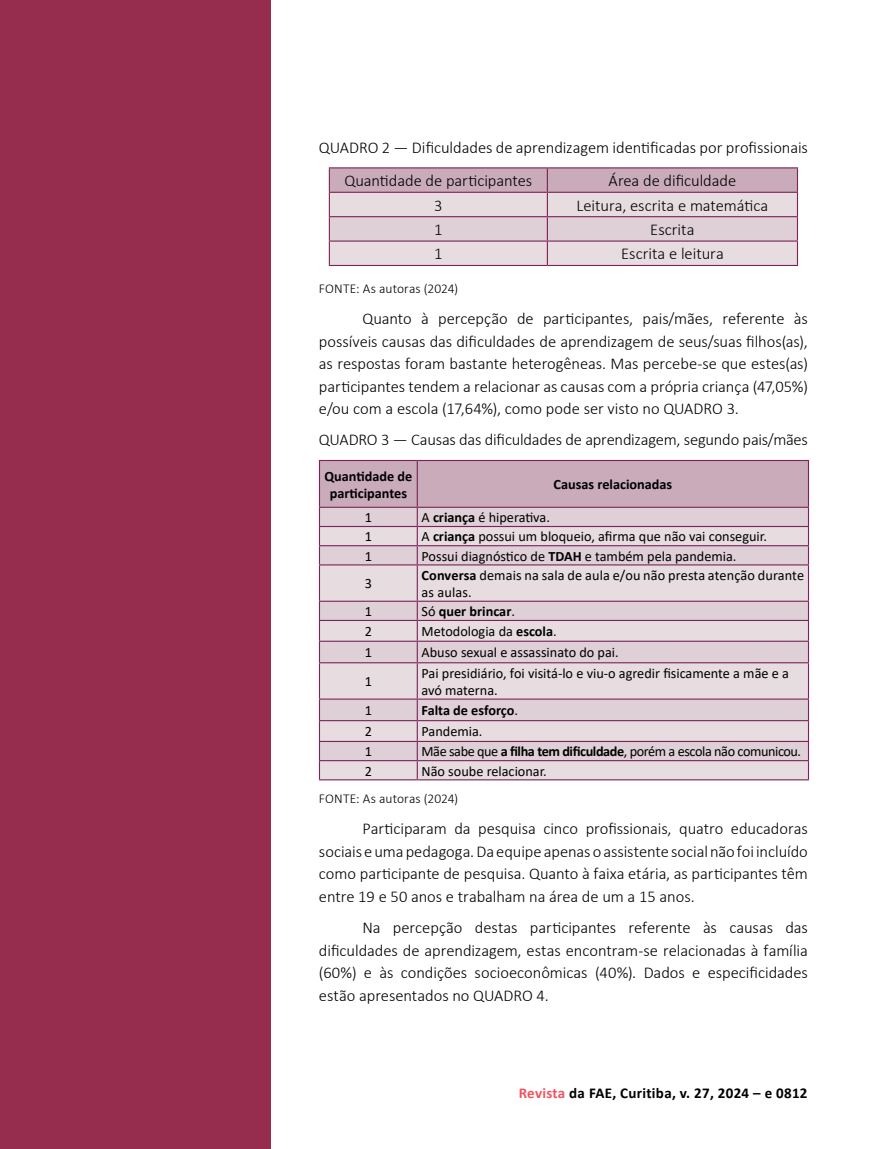
<style>
.page{position:relative;width:893px;height:1149px;background:#fff}
.page>*{position:absolute;margin:0;border:0;box-sizing:border-box;transform-origin:0 0}
.t1{font:300 16.5px/22.5px "Calibri";letter-spacing:-.005em;color:#000;text-align:justify}
.t2{font:700 15px "Calibri";letter-spacing:.02em;color:#000}
.t3{font:14.25px/17.1px "Calibri";color:#000}
.t4{font:700 14.25px/17.1px "Calibri";color:#000;text-align:center}
.t5{font:14.25px "Calibri";letter-spacing:-.03em;color:#000}
.t6{font:300 13.5px "Calibri";letter-spacing:.01em;color:#000}
.s1{font-weight:700}
.s2{font-weight:400}
.s3{color:#f05661}
</style>
<div class="page">
<div style="left:0;top:0;width:270px;height:1148px;background:#962c4e"></div>
<hr style="left:329px;top:167px;width:218px;height:1px;background:#7a2457">
<hr style="left:547px;top:167px;width:251px;height:1px;background:#7a2457">
<svg style="left:329px;top:168px;width:469px;height:97px;background:#d8c5ce"></svg>
<hr style="left:329px;top:265px;width:218px;height:1px;background:#7a2457">
<hr style="left:547px;top:265px;width:251px;height:1px;background:#7a2457">
<svg style="left:320px;top:565px;width:488px;height:214px;background:#e1d2d9"></svg>
<svg style="left:319px;top:460px;width:490px;height:104px;background:#d1b9c4"></svg>
<hr style="left:319px;top:564px;width:98px;height:1px;background:#7a2457">
<hr style="left:319px;top:565px;width:1px;height:35px;background:#7a2457">
<hr style="left:319px;top:600px;width:98px;height:1px;background:#7a2457">
<hr style="left:417px;top:564px;width:392px;height:1px;background:#7a2457">
<hr style="left:417px;top:565px;width:1px;height:35px;background:#7a2457">
<hr style="left:808px;top:565px;width:1px;height:35px;background:#7a2457">
<hr style="left:417px;top:600px;width:392px;height:1px;background:#7a2457">
<hr style="left:319px;top:619px;width:98px;height:1px;background:#7a2457">
<svg style="left:319px;top:601px;width:1px;height:61px"></svg>
<hr style="left:319px;top:640px;width:98px;height:1px;background:#7a2457">
<hr style="left:417px;top:619px;width:392px;height:1px;background:#7a2457">
<svg style="left:417px;top:601px;width:1px;height:61px"></svg>
<svg style="left:808px;top:601px;width:1px;height:61px"></svg>
<hr style="left:417px;top:640px;width:392px;height:1px;background:#7a2457">
<hr style="left:319px;top:662px;width:98px;height:1px;background:#7a2457">
<hr style="left:319px;top:663px;width:1px;height:35px;background:#7a2457">
<hr style="left:319px;top:698px;width:98px;height:1px;background:#7a2457">
<hr style="left:417px;top:662px;width:392px;height:1px;background:#7a2457">
<hr style="left:417px;top:663px;width:1px;height:35px;background:#7a2457">
<hr style="left:808px;top:663px;width:1px;height:35px;background:#7a2457">
<hr style="left:417px;top:698px;width:392px;height:1px;background:#7a2457">
<hr style="left:319px;top:719px;width:98px;height:2px;background:#7a2457">
<hr style="left:319px;top:740px;width:98px;height:1px;background:#7a2457">
<hr style="left:417px;top:719px;width:392px;height:2px;background:#7a2457">
<hr style="left:417px;top:740px;width:392px;height:1px;background:#7a2457">
<hr style="left:319px;top:759px;width:98px;height:2px;background:#7a2457">
<svg style="left:319px;top:699px;width:1px;height:80px"></svg>
<hr style="left:319px;top:779px;width:98px;height:1px;background:#7a2457">
<hr style="left:417px;top:759px;width:392px;height:2px;background:#7a2457">
<svg style="left:417px;top:699px;width:1px;height:80px"></svg>
<svg style="left:808px;top:699px;width:1px;height:80px"></svg>
<hr style="left:417px;top:779px;width:392px;height:1px;background:#7a2457">
<p class="t1" style="left:344px;top:130px;width:465px;line-height:33.5px;text-indent:-26px">QUADRO 2 — Dificuldades de aprendizagem identificadas por profissionais<br>Quantidade de participantes</p>
<p class="t1" style="left:609px;top:169px;width:129px">Área de dificuldade</p>
<p class="t1" style="left:434px;top:194px;width:10px">3</p>
<p class="t1" style="left:576px;top:194px;width:193px">Leitura, escrita e matemática</p>
<p class="t1" style="left:434px;top:218px;width:10px">1</p>
<p class="t1" style="left:650px;top:218px;width:46px">Escrita</p>
<p class="t1" style="left:434px;top:242px;width:10px">1</p>
<p class="t1" style="left:621px;top:242px;width:104px">Escrita e leitura</p>
<p class="t6" style="left:319px;top:280px;width:141px">FONTE: As autoras (2024)</p>
<p class="t1" style="left:319px;top:307px;width:490px;text-indent:43px">Quanto à percepção de participantes, pais/mães, referente às possíveis causas das dificuldades de aprendizagem de seus/suas filhos(as), as respostas foram bastante heterogêneas. Mas percebe-se que estes(as) participantes tendem a relacionar as causas com a própria criança (47,05%) e/ou com a escola (17,64%), como pode ser visto no QUADRO 3.</p>
<p class="t1" style="left:319px;top:428px;width:490px">QUADRO 3 — Causas das dificuldades de aprendizagem, segundo pais/mães</p>
<p class="t4" style="left:324px;top:467px;width:89px">Quantidade de participantes</p>
<p class="t4" style="left:554px;top:475px;width:120px">Causas relacionadas</p>
<p class="t3" style="left:365px;top:508px;width:9px">1</p>
<p class="t3" style="left:421px;top:508px;width:130px">A <span class="s1">criança</span> é hiperativa.</p>
<p class="t3" style="left:365px;top:527px;width:9px">1</p>
<p class="t3" style="left:421px;top:527px;width:347px">A <span class="s1">criança</span> possui um bloqueio, afirma que não vai conseguir.</p>
<p class="t3" style="left:365px;top:547px;width:9px">1</p>
<p class="t3" style="left:421px;top:547px;width:316px">Possui diagnóstico de <span class="s1">TDAH</span> e também pela pandemia.</p>
<p class="t3" style="left:365px;top:574px;width:9px">3</p>
<p class="t3" style="left:421px;top:566px;width:384px"><span class="s1">Conversa</span> demais na sala de aula e/ou não presta atenção durante as aulas.</p>
<p class="t3" style="left:365px;top:602px;width:9px">1</p>
<p class="t4" style="left:421px;top:602px;width:95px"><span class="s2">Só</span> quer brincar<span class="s2">.</span></p>
<p class="t3" style="left:365px;top:622px;width:9px">2</p>
<p class="t3" style="left:421px;top:622px;width:137px">Metodologia da <span class="s1">escola</span>.</p>
<p class="t3" style="left:365px;top:643px;width:9px">1</p>
<p class="t3" style="left:421px;top:643px;width:199px">Abuso sexual e assassinato do pai.</p>
<p class="t3" style="left:365px;top:672px;width:9px">1</p>
<p class="t3" style="left:421px;top:664px;width:369px">Pai presidiário, foi visitá-lo e viu-o agredir fisicamente a mãe e a avó materna.</p>
<p class="t3" style="left:365px;top:701px;width:9px">1</p>
<p class="t4" style="left:421px;top:701px;width:98px">Falta de esforço<span class="s2">.</span></p>
<p class="t3" style="left:365px;top:722px;width:9px">2</p>
<p class="t3" style="left:421px;top:722px;width:63px">Pandemia.</p>
<p class="t3" style="left:365px;top:742px;width:9px">1</p>
<p class="t5" style="left:421px;top:741px;width:381px">Mãe sabe que <span class="s1">a filha tem dificuldade</span>, porém a escola não comunicou.</p>
<p class="t3" style="left:365px;top:761px;width:9px">2</p>
<p class="t3" style="left:421px;top:761px;width:127px">Não soube relacionar.</p>
<p class="t6" style="left:319px;top:790px;width:141px">FONTE: As autoras (2024)</p>
<p class="t1" style="left:319px;top:817px;width:490px;text-indent:43px">Participaram da pesquisa cinco profissionais, quatro educadoras sociais e uma pedagoga. Da equipe apenas o assistente social não foi incluído como participante de pesquisa. Quanto à faixa etária, as participantes têm entre 19 e 50 anos e trabalham na área de um a 15 anos.</p>
<p class="t1" style="left:319px;top:915px;width:490px;text-indent:43px">Na percepção destas participantes referente às causas das dificuldades de aprendizagem, estas encontram-se relacionadas à família (60%) e às condições socioeconômicas (40%). Dados e especificidades estão apresentados no QUADRO 4.</p>
<p class="t2" style="left:519px;top:1081px;width:290px"><span class="s3">Revista</span> da FAE, Curitiba, v. 27, 2024 – e 0812</p>
</div>
